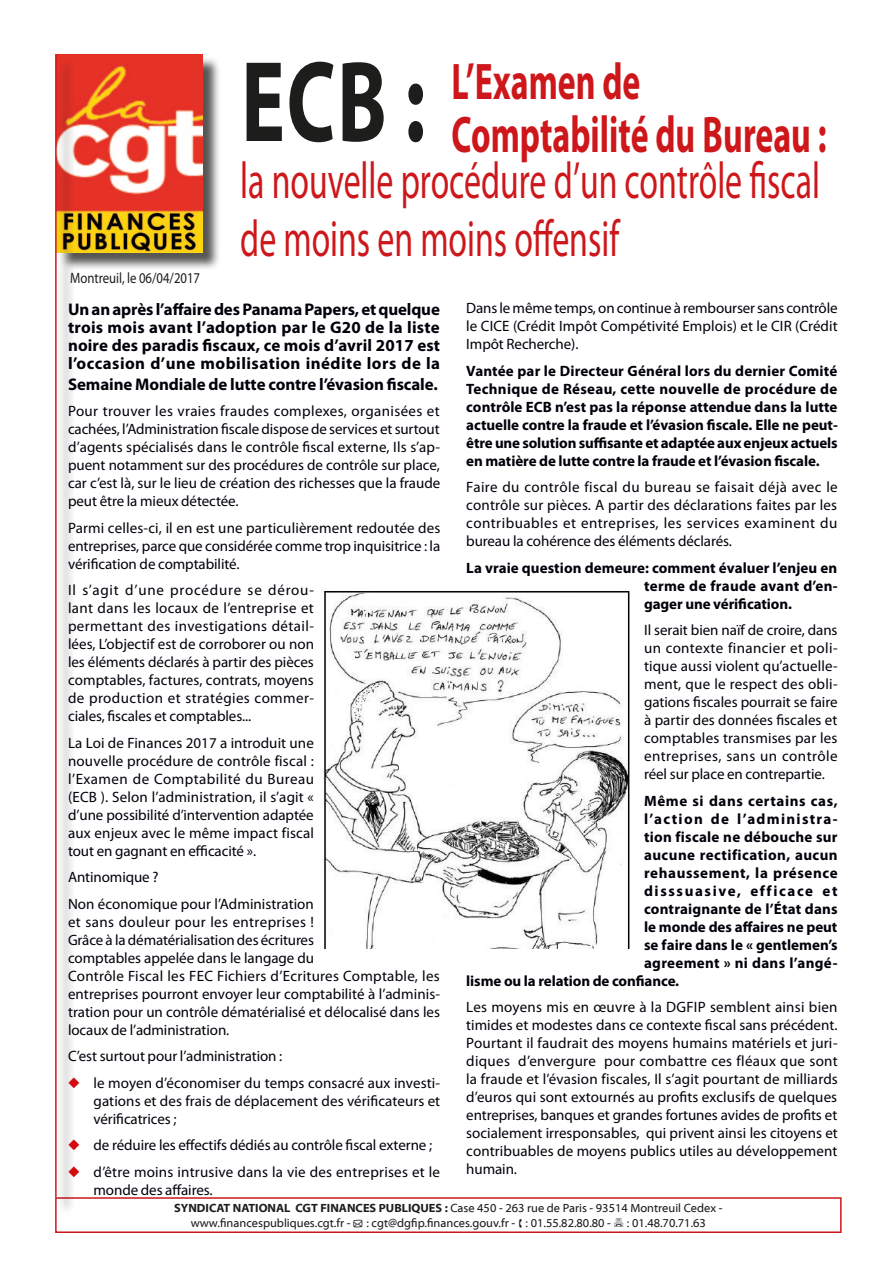
<style>
.page{position:relative;width:893px;height:1263px;background:#fff}
.page>*{position:absolute;margin:0;border:0;box-sizing:border-box;transform-origin:0 0}
.t1{font:700 115.95px "Myriad Pro";color:#1d1d1b;scale:.71 1}
.t2{font:51.75px/45.8px "Myriad Pro";color:#cd171a;text-align:right;scale:.65 1}
.t3{font:700 51.75px "Myriad Pro";color:#cd171a;scale:.65 1}
.t4{font:700 16.8px/18px "Myriad Pro";letter-spacing:.005em;color:#00000a;text-align:justify}
.t5{font:15px/18px "Myriad Pro";color:#00000a;text-align:justify}
.t6{font:700 15px/18px "Myriad Pro";letter-spacing:.015em;color:#00000a;text-align:justify}
.t7{font:700 15px "Myriad Pro";letter-spacing:-.005em;color:#00000a}
.t8{font:700 15px "Myriad Pro";letter-spacing:.04em;color:#00000a}
.t9{font:700 15px "Myriad Pro";letter-spacing:.085em;color:#00000a}
.puces_noire_copie_2{font:15px "Myriad Pro";color:#1d1d1b;scale:.85 1}
.t10{font:700 15px "Myriad Pro";letter-spacing:.11em;color:#00000a}
.t11{font:12px/14.4px "Myriad Web Pro";color:#1d1d1b}
.s1{font-weight:700}
.s2{color:#d20b11}
</style>
<div class="page">
<div style="left:59px;top:56px;width:162px;height:215px;background:#1d1d1b;opacity:.75"></div>
<img style="left:57px;top:54px;width:145px;height:198px">
<div style="left:55px;top:1197px;width:787px;height:36px;border:2px solid #cd171a"></div>
<div style="left:57px;top:57px;width:18px;height:1158px;background:#1d1d1b;opacity:.75"></div>
<hr style="left:55px;top:54px;width:2px;height:1143px;background:#cd171a">
<img style="left:323px;top:590px;width:307px;height:359px">
<p class="puces_noire_copie_2" style="left:70px;top:269px;width:154px">Montreuil, le 06/04/2017</p>
<p class="t1" style="left:241px;top:26px;width:261px">ECB :</p>
<p class="t3" style="left:451px;top:48px;width:292px">L’Examen de</p>
<p class="t2" style="left:240px;top:111px;width:904px"><span class="s1">Comptabilité du Bureau :<br></span>la nouvelle procédure d’un contrôle fiscal</p>
<p class="t2" style="left:240px;top:215px;width:585px">de moins en moins offensif</p>
<p class="t4" style="left:68px;top:299px;width:374px">Un an après l’affaire des Panama Papers, et quelque trois mois avant l’adoption par le G20 de la liste noire des paradis fiscaux, ce mois d’avril 2017 est l’occasion d’une mobilisation inédite lors de la</p>
<p class="t4" style="left:68px;top:374px;width:371px">Semaine Mondiale de lutte contre l’évasion fiscale.</p>
<p class="t5" style="left:68px;top:402px;width:374px">Pour trouver les vraies fraudes complexes, organisées et cachées, l’Administration fiscale dispose de services et surtout d’agents spécialisés dans le contrôle fiscal externe, Ils s’ap&shy;puent notamment sur des procédures de contrôle sur place, car c’est là, sur le lieu de création des richesses que la fraude peut être la mieux détectée.</p>
<p class="t5" style="left:68px;top:518px;width:374px">Parmi celles-ci, il en est une particulièrement redoutée des entreprises, parce que considérée comme trop inquisitrice : la vérification de comptabilité.</p>
<p class="t5" style="left:68px;top:581px;width:248px">Il s’agit d’une procédure se dérou&shy;lant dans les locaux de l’entreprise et permettant des investigations détail&shy;lées, L’objectif est de corroborer ou non les éléments déclarés à partir des pièces comptables, factures, contrats, moyens de production et stratégies commer&shy;ciales, fiscales et comptables...</p>
<p class="t5" style="left:68px;top:733px;width:248px">La Loi de Finances 2017 a introduit une nouvelle procédure de contrôle fiscal : l’Examen de Comptabilité du Bureau (ECB ). Selon l’administration, il s’agit « d’une possibilité d’intervention adaptée aux enjeux avec le même impact fiscal tout en gagnant en efficacité ».</p>
<p class="t5" style="left:68px;top:868px;width:92px">Antinomique ?</p>
<p class="t5" style="left:68px;top:894px;width:374px;text-align:left">Non économique pour l’Administration<br>et sans douleur pour les entreprises !<br>Grâce à la dématérialisation des écritures<br>comptables appelée dans le langage du<br>Contrôle Fiscal les FEC Fichiers d’Ecritures Comptable, les entreprises pourront envoyer leur comptabilité à l’adminis&shy;tration pour un contrôle dématérialisé et délocalisé dans les locaux de l’administration.</p>
<p class="t5" style="left:68px;top:1047px;width:216px">C’est surtout pour l’administration :</p>
<p class="t5" style="left:94px;top:1073px;width:348px;text-indent:-26px"><span class="s2">◆</span> le moyen d’économiser du temps consacré aux investi&shy;gations et des frais de déplacement des vérificateurs et vérificatrices ;</p>
<p class="t5" style="left:68px;top:1136px;width:366px"><span class="s2">◆</span> de réduire les effectifs dédiés au contrôle fiscal externe ;</p>
<p class="t5" style="left:94px;top:1162px;width:348px;text-indent:-26px"><span class="s2">◆</span> d’être moins intrusive dans la vie des entreprises et le monde des affaires.</p>
<p class="t5" style="left:466px;top:299px;width:373px">Dans le même temps, on continue à rembourser sans contrôle le CICE (Crédit Impôt Compétivité Emplois) et le CIR (Crédit Impôt Recherche).</p>
<p class="t6" style="left:466px;top:361px;width:373px">Vantée par le Directeur Général lors du dernier Comité Technique de Réseau, cette nouvelle de procédure de contrôle ECB n’est pas la réponse attendue dans la lutte actuelle contre la fraude et l’évasion fiscale. Elle ne peut&shy;être une solution suffisante et adaptée aux enjeux actuels en matière de lutte contre la fraude et l’évasion fiscale.</p>
<p class="t5" style="left:466px;top:478px;width:373px">Faire du contrôle fiscal du bureau se faisait déjà avec le contrôle sur pièces. A partir des déclarations faites par les contribuables et entreprises, les services examinent du bureau la cohérence des éléments déclarés.</p>
<p class="t6" style="left:644px;top:558px;width:195px;text-indent:-178px">La vraie question demeure: comment évaluer l’enjeu en terme de fraude avant d’en&shy;gager une vérification.</p>
<p class="t5" style="left:644px;top:621px;width:195px">Il serait bien naïf de croire, dans un contexte financier et poli&shy;tique aussi violent qu’actuelle&shy;ment, que le respect des obli&shy;gations fiscales pourrait se faire à partir des données fiscales et comptables transmises par les entreprises, sans un contrôle réel sur place en contrepartie.</p>
<p class="t8" style="left:644px;top:791px;width:195px">Même si dans certains cas,</p>
<p class="t9" style="left:644px;top:809px;width:195px">l’action de l’administra-</p>
<p class="t6" style="left:644px;top:827px;width:195px">tion fiscale ne débouche sur</p>
<p class="t6" style="left:644px;top:845px;width:195px">aucune rectification, aucun</p>
<p class="t8" style="left:644px;top:863px;width:195px">rehaussement, la présence</p>
<p class="t10" style="left:644px;top:881px;width:195px">disssuasive, efficace et</p>
<p class="t6" style="left:644px;top:899px;width:195px">contraignante de l’État dans</p>
<p class="t7" style="left:644px;top:917px;width:195px">le monde des affaires ne peut</p>
<p class="t6" style="left:644px;top:935px;width:195px">se faire dans le « gentlemen’s</p>
<p class="t6" style="left:644px;top:953px;width:195px">agreement » ni dans l’angé-</p>
<p class="t7" style="left:466px;top:971px;width:214px">lisme ou la relation de confiance.</p>
<p class="t5" style="left:466px;top:998px;width:373px">Les moyens mis en œuvre à la DGFIP semblent ainsi bien timides et modestes dans ce contexte fiscal sans précédent.<br>Pourtant il faudrait des moyens humains matériels et juri&shy;diques d’envergure pour combattre ces fléaux que sont la fraude et l’évasion fiscales, Il s’agit pourtant de milliards d’euros qui sont extournés au profits exclusifs de quelques entreprises, banques et grandes fortunes avides de profits et socialement irresponsables, qui privent ainsi les citoyens et contribuables de moyens publics utiles au développement humain.</p>
<p class="t11" style="left:191px;top:1201px;width:533px;text-indent:-17px"><span class="s1">SYNDICAT NATIONAL CGT FINANCES PUBLIQUES :</span> Case 450 - 263 rue de Paris - 93514 Montreuil Cedex - www.financespubliques.cgt.fr - ● : cgt@dgfip.finances.gouv.fr - : 01.55.82.80.80 -</p>
<p class="t11" style="left:627px;top:1216px;width:81px">: 01.48.70.71.63</p>
</div>
